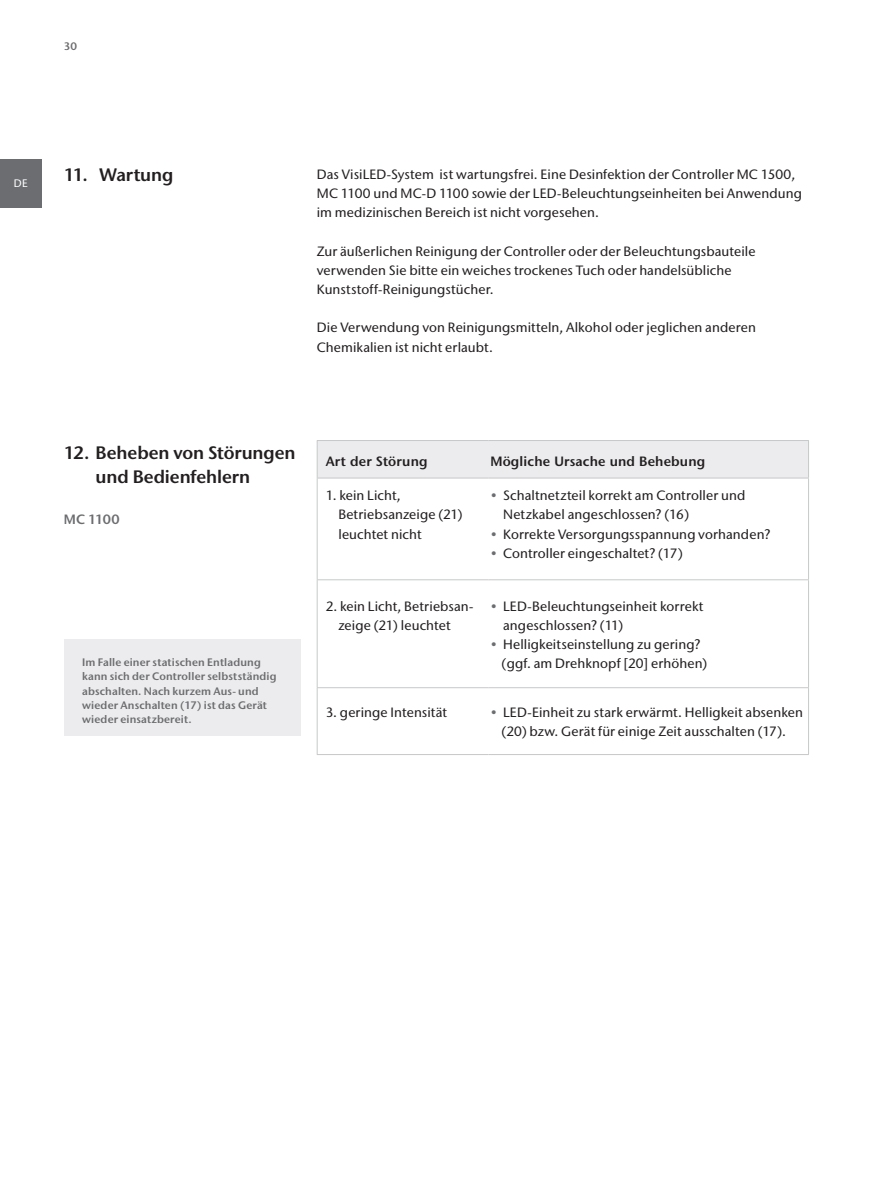
<style>
.page{position:relative;width:893px;height:1191px;background:#fff}
.page>*{position:absolute;margin:0;border:0;box-sizing:border-box;transform-origin:0 0}
.t1{font:600 18px/24px "Stone Sans IIITC Std";letter-spacing:-.005em;color:#231f20}
.t2{font:500 13.5px/19.2px "Stone Sans IIITC Std";letter-spacing:.005em;color:#231f20}
.t3{font:600 13.5px "Stone Sans IIITC Std";letter-spacing:.01em;color:#231f20}
.t4{font:600 13.5px "Stone Sans IIITC Std";letter-spacing:-.01em;color:#6c6d70}
.t5{font:600 10.8px/14.2px "Stone Sans IIITC Std";letter-spacing:.015em;color:#6c6d70}
.t6{font:500 10.8px "Stone Sans IIITC Std";color:#fff}
.s1{color:#6c6d70}
</style>
<div class="page">
<div style="left:0;top:159px;width:41px;height:48px;background:#6c6d70"></div>
<div style="left:64px;top:639px;width:236px;height:96px;background:#ececee"></div>
<div style="left:318px;top:441px;width:490px;height:36px;background:#ececee"></div>
<hr style="left:317px;top:579px;width:171px;height:1px;background:#c7c8ca">
<hr style="left:317px;top:687px;width:171px;height:1px;background:#c7c8ca">
<hr style="left:488px;top:687px;width:321px;height:1px;background:#c7c8ca">
<hr style="left:317px;top:754px;width:171px;height:1px;background:#c7c8ca">
<hr style="left:488px;top:754px;width:321px;height:1px;background:#c7c8ca">
<hr style="left:317px;top:478px;width:1px;height:101px;background:#c7c8ca">
<hr style="left:317px;top:580px;width:1px;height:107px;background:#c7c8ca">
<hr style="left:488px;top:579px;width:321px;height:1px;background:#c7c8ca">
<hr style="left:317px;top:688px;width:1px;height:66px;background:#c7c8ca">
<hr style="left:317px;top:440px;width:171px;height:1px;background:#c7c8ca">
<hr style="left:317px;top:441px;width:1px;height:36px;background:#c7c8ca">
<hr style="left:488px;top:440px;width:321px;height:1px;background:#c7c8ca">
<hr style="left:317px;top:477px;width:171px;height:1px;background:#c7c8ca">
<hr style="left:488px;top:477px;width:321px;height:1px;background:#c7c8ca">
<hr style="left:808px;top:441px;width:1px;height:36px;background:#c7c8ca">
<hr style="left:808px;top:478px;width:1px;height:101px;background:#c7c8ca">
<hr style="left:808px;top:580px;width:1px;height:107px;background:#c7c8ca">
<hr style="left:808px;top:688px;width:1px;height:66px;background:#c7c8ca">
<p class="t5" style="left:64px;top:39px;width:15px">30</p>
<p class="t6" style="left:14px;top:177px;width:15px">DE</p>
<h1 class="t1" style="left:64px;top:162px;width:111px">11. Wartung</h1>
<p class="t2" style="left:317px;top:164px;width:487px">Das VisiLED-System ist wartungsfrei. Eine Desinfektion der Controller MC 1500,<br>MC 1100 und MC-D 1100 sowie der LED-Beleuchtungseinheiten bei Anwendung im medizinischen Bereich ist nicht vorgesehen.</p>
<p class="t2" style="left:317px;top:241px;width:440px">Zur äußerlichen Reinigung der Controller oder der Beleuchtungsbauteile verwenden Sie bitte ein weiches trockenes Tuch oder handelsübliche<br>Kunststoff-Reinigungstücher.</p>
<p class="t2" style="left:317px;top:318px;width:441px">Die Verwendung von Reinigungsmitteln, Alkohol oder jeglichen anderen<br>Chemikalien ist nicht erlaubt.</p>
<h1 class="t1" style="left:96px;top:441px;width:202px;text-indent:-32px">12. Beheben von Störungen und Bedienfehlern</h1>
<p class="t4" style="left:64px;top:511px;width:57px">MC 1100</p>
<p class="t5" style="left:82px;top:655px;width:196px">Im Falle einer statischen Entladung kann sich der Controller selbstständig abschalten. Nach kurzem Aus- und wieder Anschalten (17) ist das Gerät wieder einsatzbereit.</p>
<p class="t3" style="left:326px;top:453px;width:103px">Art der Störung</p>
<p class="t3" style="left:490px;top:453px;width:216px">Mögliche Ursache und Behebung</p>
<p class="t2" style="left:338px;top:486px;width:126px;text-indent:-13px">1. kein Licht,<br>Betriebsanzeige (21) leuchtet nicht</p>
<p class="t2" style="left:503px;top:486px;width:244px;text-indent:-13px"><span class="s1">•</span> Schaltnetzteil korrekt am Controller und<br>Netzkabel angeschlossen? (16)</p>
<p class="t2" style="left:490px;top:524px;width:281px"><span class="s1">•</span> Korrekte Versorgungsspannung vorhanden?</p>
<p class="t2" style="left:490px;top:543px;width:194px"><span class="s1">•</span> Controller eingeschaltet? (17)</p>
<p class="t2" style="left:338px;top:596px;width:137px;text-indent:-13px">2. kein Licht, Betriebsan&shy;zeige (21) leuchtet</p>
<p class="t2" style="left:503px;top:596px;width:202px;text-indent:-13px"><span class="s1">•</span> LED-Beleuchtungseinheit korrekt angeschlossen? (11)</p>
<p class="t2" style="left:502px;top:635px;width:207px;text-indent:-11px"><span class="s1">•</span> Helligkeitseinstellung zu gering? (ggf. am Drehknopf [20] erhöhen)</p>
<p class="t2" style="left:326px;top:702px;width:123px">3. geringe Intensität</p>
<p class="t2" style="left:490px;top:702px;width:314px;text-align:center"><span class="s1">•</span> LED-Einheit zu stark erwärmt. Helligkeit absenken (20) bzw. Gerät für einige Zeit ausschalten (17).</p>
</div>
